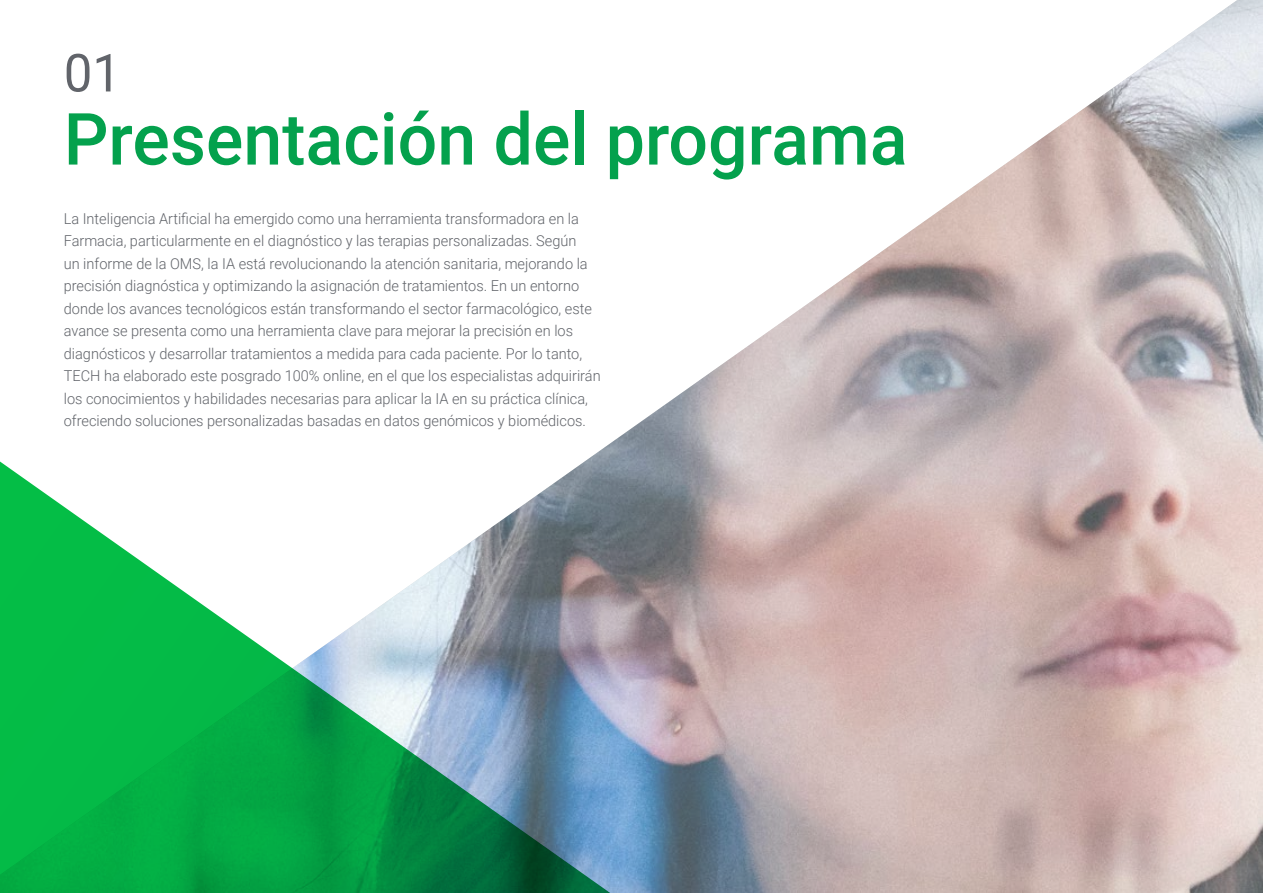
<style>
.page{position:relative;width:1263px;height:893px;background:#fff}
.page>*{position:absolute;margin:0;border:0;box-sizing:border-box;transform-origin:0 0}
.t1{font:500 72px "Roboto";color:#04a14d}
.t2{font:52.5px "Roboto";color:#61646a}
.t3{font:300 15px/22.5px "Roboto";color:#61646a}
</style>
<div class="page">
<img style="left:607px;top:0;width:656px;height:893px">
<svg style="left:0;top:446px;width:640px;height:447px"></svg>
<h2 class="t2" style="left:64px;top:36px;width:59px">01</h2>
<h1 class="t1" style="left:64px;top:89px;width:845px">Presentación del programa</h1>
<p class="t3" style="left:64px;top:207px;width:538px">La Inteligencia Artificial ha emergido como una herramienta transformadora en la Farmacia, particularmente en el diagnóstico y las terapias personalizadas. Según<br>un informe de la OMS, la IA está revolucionando la atención sanitaria, mejorando la precisión diagnóstica y optimizando la asignación de tratamientos. En un entorno donde los avances tecnológicos están transformando el sector farmacológico, este avance se presenta como una herramienta clave para mejorar la precisión en los diagnósticos y desarrollar tratamientos a medida para cada paciente. Por lo tanto, TECH ha elaborado este posgrado 100% online, en el que los especialistas adquirirán los conocimientos y habilidades necesarias para aplicar la IA en su práctica clínica, ofreciendo soluciones personalizadas basadas en datos genómicos y biomédicos.</p>
</div>
